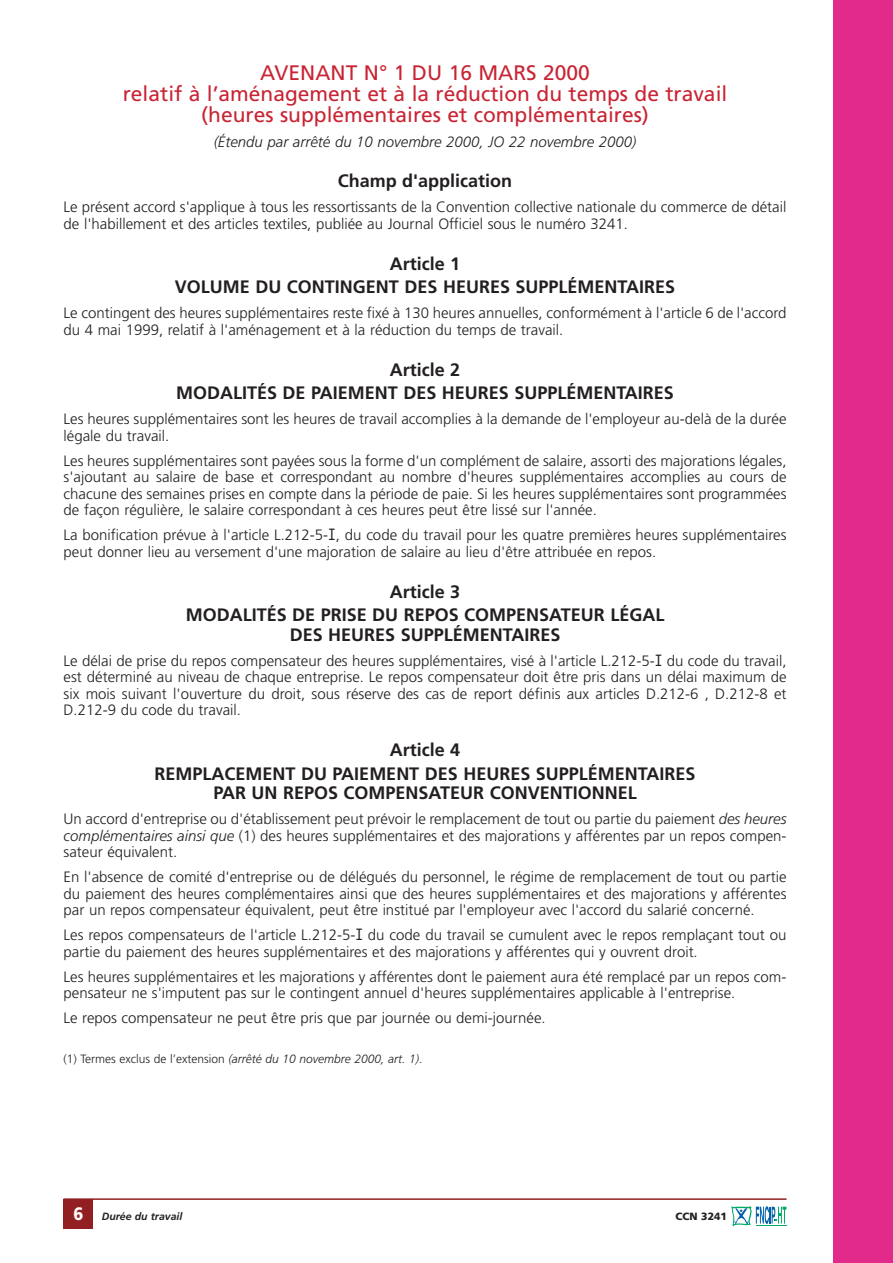
<style>
.page{position:relative;width:893px;height:1263px;background:#fff}
.page>*{position:absolute;margin:0;border:0;box-sizing:border-box;transform-origin:0 0}
.t1{font:21px/21px "Frutiger";color:#c92434;text-align:center}
.t2{font:700 18px/23.7px "Frutiger";color:#231f20;text-align:center}
.t3{font:300 15px/16.5px "Frutiger";color:#231f20}
.t4{font:italic 300 15px "Frutiger";color:#231f20}
.t5{font:italic 300 12px "Frutiger";color:#231f20}
.t6{font:italic 700 10.5px "Frutiger";color:#231f20}
.t7{font:900 10.5px "Frutiger";color:#231f20}
.s1{font-family:"Monaco";font-weight:400}
.s2{font-style:italic}
.s3{font-style:normal}
.s4{font-weight:900;font-style:normal;font-size:18px;color:#fff}
</style>
<div class="page">
<div style="left:833px;top:0;width:59px;height:1263px;background:#e22a8a"></div>
<div style="left:64px;top:1199px;width:29px;height:30px;background:#922023"></div>
<hr style="left:64px;top:1198px;width:722px;height:2px;background:#922023">
<svg style="left:731px;top:1206px;width:55px;height:20px"></svg>
<hr style="left:756px;top:1225px;width:30px;height:1px;background:#00ab66">
<h1 class="t1" style="left:123px;top:63px;width:606px">AVENANT N° 1 DU 16 MARS 2000<br>relatif à l’aménagement et à la réduction du temps de travail (heures supplémentaires et complémentaires)</h1>
<p class="t4" style="left:214px;top:135px;width:424px">(Étendu par arrêté du 10 novembre 2000, JO 22 novembre 2000)</p>
<p class="t2" style="left:338px;top:171px;width:176px">Champ d'application</p>
<p class="t3" style="left:64px;top:200px;width:724px">Le présent accord s'applique à tous les ressortissants de la Convention collective nationale du commerce de détail de l'habillement et des articles textiles, publiée au Journal Officiel sous le numéro 3241.</p>
<p class="t2" style="left:175px;top:253px;width:502px">Article 1<br>VOLUME DU CONTINGENT DES HEURES SUPPLÉMENTAIRES</p>
<p class="t3" style="left:64px;top:306px;width:724px">Le contingent des heures supplémentaires reste fixé à 130 heures annuelles, conformément à l'article 6 de l'accord du 4 mai 1999, relatif à l'aménagement et à la réduction du temps de travail.</p>
<p class="t2" style="left:176px;top:359px;width:499px">Article 2<br>MODALITÉS DE PAIEMENT DES HEURES SUPPLÉMENTAIRES</p>
<p class="t3" style="left:64px;top:412px;width:724px">Les heures supplémentaires sont les heures de travail accomplies à la demande de l'employeur au-delà de la durée légale du travail.</p>
<p class="t3" style="left:64px;top:454px;width:724px;text-align:justify">Les heures supplémentaires sont payées sous la forme d'un complément de salaire, assorti des majorations légales, s'ajoutant au salaire de base et correspondant au nombre d'heures supplémentaires accomplies au cours de chacune des semaines prises en compte dans la période de paie. Si les heures supplémentaires sont programmées de façon régulière, le salaire correspondant à ces heures peut être lissé sur l'année.</p>
<p class="t3" style="left:64px;top:528px;width:724px">La bonification prévue à l'article L.212-5-<span class="s1">I</span>, du code du travail pour les quatre premières heures supplémentaires peut donner lieu au versement d'une majoration de salaire au lieu d'être attribuée en repos.</p>
<p class="t2" style="left:186px;top:581px;width:480px">Article 3<br>MODALITÉS DE PRISE DU REPOS COMPENSATEUR LÉGAL</p>
<p class="t2" style="left:290px;top:624px;width:272px">DES HEURES SUPPLÉMENTAIRES</p>
<p class="t3" style="left:64px;top:654px;width:724px;text-align:justify">Le délai de prise du repos compensateur des heures supplémentaires, visé à l'article L.212-5-<span class="s1">I</span> du code du travail, est déterminé au niveau de chaque entreprise. Le repos compensateur doit être pris dans un délai maximum de six mois suivant l'ouverture du droit, sous réserve des cas de report définis aux articles D.212-6 , D.212-8 et D.212-9 du code du travail.</p>
<p class="t2" style="left:155px;top:739px;width:542px">Article 4<br>REMPLACEMENT DU PAIEMENT DES HEURES SUPPLÉMENTAIRES</p>
<p class="t2" style="left:213px;top:783px;width:425px">PAR UN REPOS COMPENSATEUR CONVENTIONNEL</p>
<p class="t3" style="left:64px;top:812px;width:724px;text-align:justify">Un accord d'entreprise ou d'établissement peut prévoir le remplacement de tout ou partie du paiement <span class="s2">des heures complémentaires ainsi que</span> (1) des heures supplémentaires et des majorations y afférentes par un repos compen&shy;sateur équivalent.</p>
<p class="t3" style="left:64px;top:870px;width:724px;text-align:justify">En l'absence de comité d'entreprise ou de délégués du personnel, le régime de remplacement de tout ou partie du paiement des heures complémentaires ainsi que des heures supplémentaires et des majorations y afférentes par un repos compensateur équivalent, peut être institué par l'employeur avec l'accord du salarié concerné.</p>
<p class="t3" style="left:64px;top:928px;width:724px">Les repos compensateurs de l'article L.212-5-<span class="s1">I</span> du code du travail se cumulent avec le repos remplaçant tout ou partie du paiement des heures supplémentaires et des majorations y afférentes qui y ouvrent droit.</p>
<p class="t3" style="left:64px;top:970px;width:724px">Les heures supplémentaires et les majorations y afférentes dont le paiement aura été remplacé par un repos com&shy;pensateur ne s'imputent pas sur le contingent annuel d'heures supplémentaires applicable à l'entreprise.</p>
<p class="t3" style="left:64px;top:1011px;width:484px">Le repos compensateur ne peut être pris que par journée ou demi-journée.</p>
<p class="t5" style="left:64px;top:1054px;width:360px"><span class="s3">(1) Termes exclus de l’extension</span> (arrêté du 10 novembre 2000, art. 1)<span class="s3">.</span></p>
<p class="t6" style="left:74px;top:1212px;width:110px"><span class="s4">6</span> Durée du travail</p>
<p class="t7" style="left:675px;top:1212px;width:53px">CCN 3241</p>
</div>
